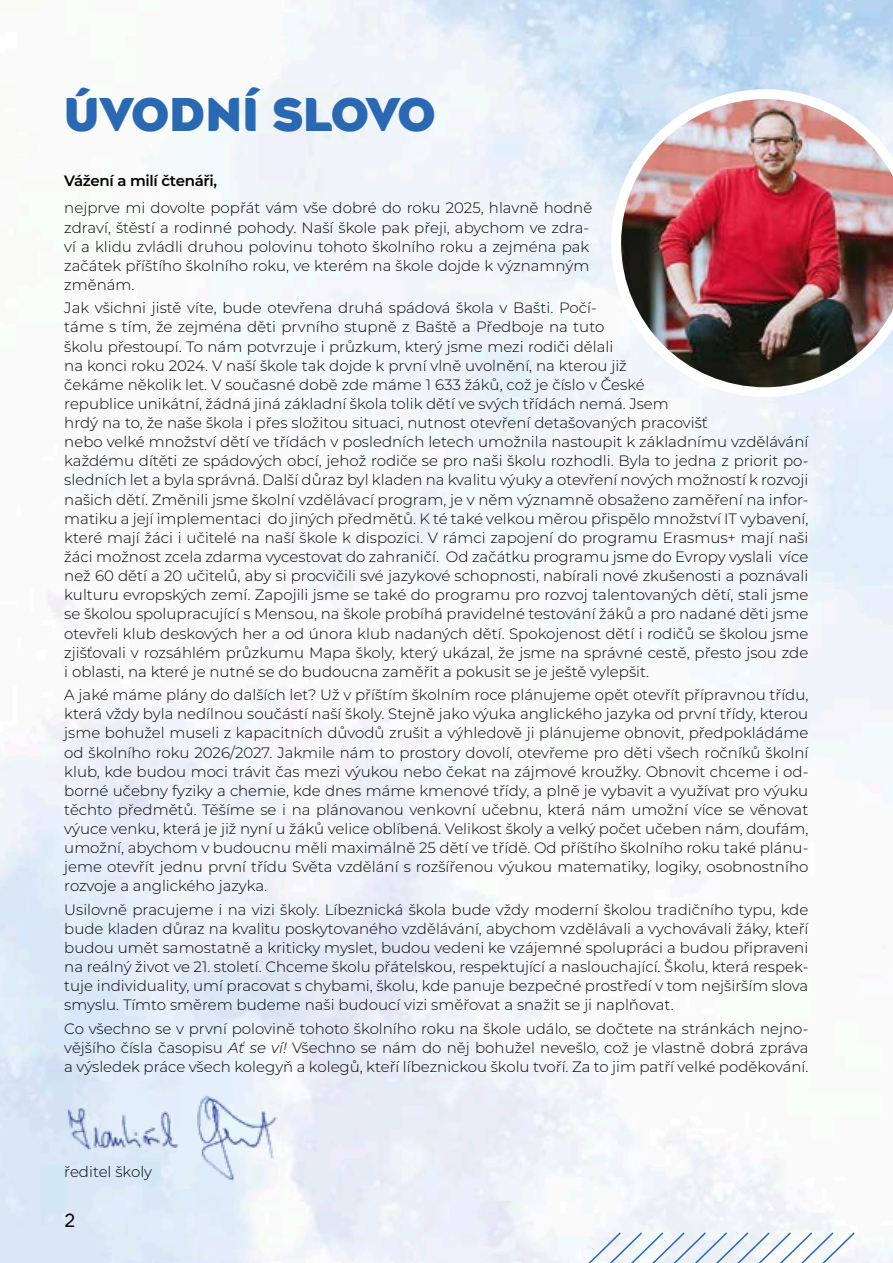
<style>
.page{position:relative;width:893px;height:1263px;background:#fff}
.page>*{position:absolute;margin:0;border:0;box-sizing:border-box;transform-origin:0 0}
.nadpis_modry_30b_verzalky{font:900 45px "Agenor";color:#2a68b1}
.t1{font:300 18px "Agenor";color:#000}
.zakladni_text_10_14{font:300 15px/19.2px "Montserrat";color:#000;text-align:justify}
.uvodni_slovo{font:600 15px "Montserrat";letter-spacing:-.02em;color:#000}
.s1{font-style:italic}
</style>
<div class="page">
<svg style="left:611px;top:89px;width:282px;height:308px"></svg>
<img style="left:621px;top:99px;width:272px;height:288px">
<svg style="left:522px;top:1231px;width:334px;height:32px"></svg>
<img style="left:59px;top:1081px;width:226px;height:108px">
<p class="nadpis_modry_30b_verzalky" style="left:64px;top:85px;width:373px">ÚVODNÍ SLOVO</p>
<p class="uvodni_slovo" style="left:64px;top:170px;width:154px">Vážení a milí čtenáři,</p>
<p class="zakladni_text_10_14" style="left:64px;top:198px;width:530px;text-align:left">nejprve mi dovolte popřát vám vše dobré do roku 2025, hlavně hodně zdraví, štěstí a rodinné pohody. Naší škole pak přeji, abychom ve zdra&shy;ví a klidu zvládli druhou polovinu tohoto školního roku a zejména pak začátek příštího školního roku, ve kterém na škole dojde k významným změnám.</p>
<p class="zakladni_text_10_14" style="left:64px;top:298px;width:746px;text-align:left">Jak všichni jistě víte, bude otevřena druhá spádová škola v Bašti. Počí-<br>táme s tím, že zejména děti prvního stupně z Baště a Předboje na tuto<br>školu přestoupí. To nám potvrzuje i průzkum, který jsme mezi rodiči dělali<br>na konci roku 2024. V naší škole tak dojde k první vlně uvolnění, na kterou již<br>čekáme několik let. V současné době zde máme 1 633 žáků, což je číslo v České<br>republice unikátní, žádná jiná základní škola tolik dětí ve svých třídách nemá. Jsem<br>hrdý na to, že naše škola i přes složitou situaci, nutnost otevření detašovaných pracovišť<br>nebo velké množství dětí ve třídách v posledních letech umožnila nastoupit k základnímu vzdělávání každému dítěti ze spádových obcí, jehož rodiče se pro naši školu rozhodli. Byla to jedna z priorit po&shy;sledních let a byla správná. Další důraz byl kladen na kvalitu výuky a otevření nových možností k rozvoji našich dětí. Změnili jsme školní vzdělávací program, je v něm významně obsaženo zaměření na infor&shy;matiku a její implementaci do jiných předmětů. K té také velkou měrou přispělo množství IT vybavení, které mají žáci i učitelé na naší škole k dispozici. V rámci zapojení do programu Erasmus+ mají naši žáci možnost zcela zdarma vycestovat do zahraničí. Od začátku programu jsme do Evropy vyslali více než 60 dětí a 20 učitelů, aby si procvičili své jazykové schopnosti, nabírali nové zkušenosti a poznávali kulturu evropských zemí. Zapojili jsme se také do programu pro rozvoj talentovaných dětí, stali jsme se školou spolupracující s Mensou, na škole probíhá pravidelné testování žáků a pro nadané děti jsme otevřeli klub deskových her a od února klub nadaných dětí. Spokojenost dětí i rodičů se školou jsme zjišťovali v rozsáhlém průzkumu Mapa školy, který ukázal, že jsme na správné cestě, přesto jsou zde i oblasti, na které je nutné se do budoucna zaměřit a pokusit se je ještě vylepšit.</p>
<p class="zakladni_text_10_14" style="left:64px;top:685px;width:746px">A jaké máme plány do dalších let? Už v příštím školním roce plánujeme opět otevřít přípravnou třídu, která vždy byla nedílnou součástí naší školy. Stejně jako výuka anglického jazyka od první třídy, kterou jsme bohužel museli z kapacitních důvodů zrušit a výhledově ji plánujeme obnovit, předpokládáme od školního roku 2026/2027. Jakmile nám to prostory dovolí, otevřeme pro děti všech ročníků školní klub, kde budou moci trávit čas mezi výukou nebo čekat na zájmové kroužky. Obnovit chceme i od&shy;borné učebny fyziky a chemie, kde dnes máme kmenové třídy, a plně je vybavit a využívat pro výuku těchto předmětů. Těšíme se i na plánovanou venkovní učebnu, která nám umožní více se věnovat výuce venku, která je již nyní u žáků velice oblíbená. Velikost školy a velký počet učeben nám, doufám, umožní, abychom v budoucnu měli maximálně 25 dětí ve třídě. Od příštího školního roku také plánu&shy;jeme otevřít jednu první třídu Světa vzdělání s rozšířenou výukou matematiky, logiky, osobnostního rozvoje a anglického jazyka.</p>
<p class="zakladni_text_10_14" style="left:64px;top:899px;width:746px">Usilovně pracujeme i na vizi školy. Líbeznická škola bude vždy moderní školou tradičního typu, kde bude kladen důraz na kvalitu poskytovaného vzdělávání, abychom vzdělávali a vychovávali žáky, kteří budou umět samostatně a kriticky myslet, budou vedeni ke vzájemné spolupráci a budou připraveni na reálný život ve 21. století. Chceme školu přátelskou, respektující a naslouchající. Školu, která respek&shy;tuje individuality, umí pracovat s chybami, školu, kde panuje bezpečné prostředí v tom nejširším slova smyslu. Tímto směrem budeme naši budoucí vizi směřovat a snažit se ji naplňovat.</p>
<p class="zakladni_text_10_14" style="left:64px;top:1018px;width:746px">Co všechno se v první polovině tohoto školního roku na škole událo, se dočtete na stránkách nejno&shy;vějšího čísla časopisu <span class="s1">Ať se ví!</span> Všechno se nám do něj bohužel nevešlo, což je vlastně dobrá zpráva a výsledek práce všech kolegyň a kolegů, kteří líbeznickou školu tvoří. Za to jim patří velké poděkování.</p>
<p class="zakladni_text_10_14" style="left:64px;top:1161px;width:89px">ředitel školy</p>
<p class="t1" style="left:64px;top:1210px;width:13px">2</p>
</div>
